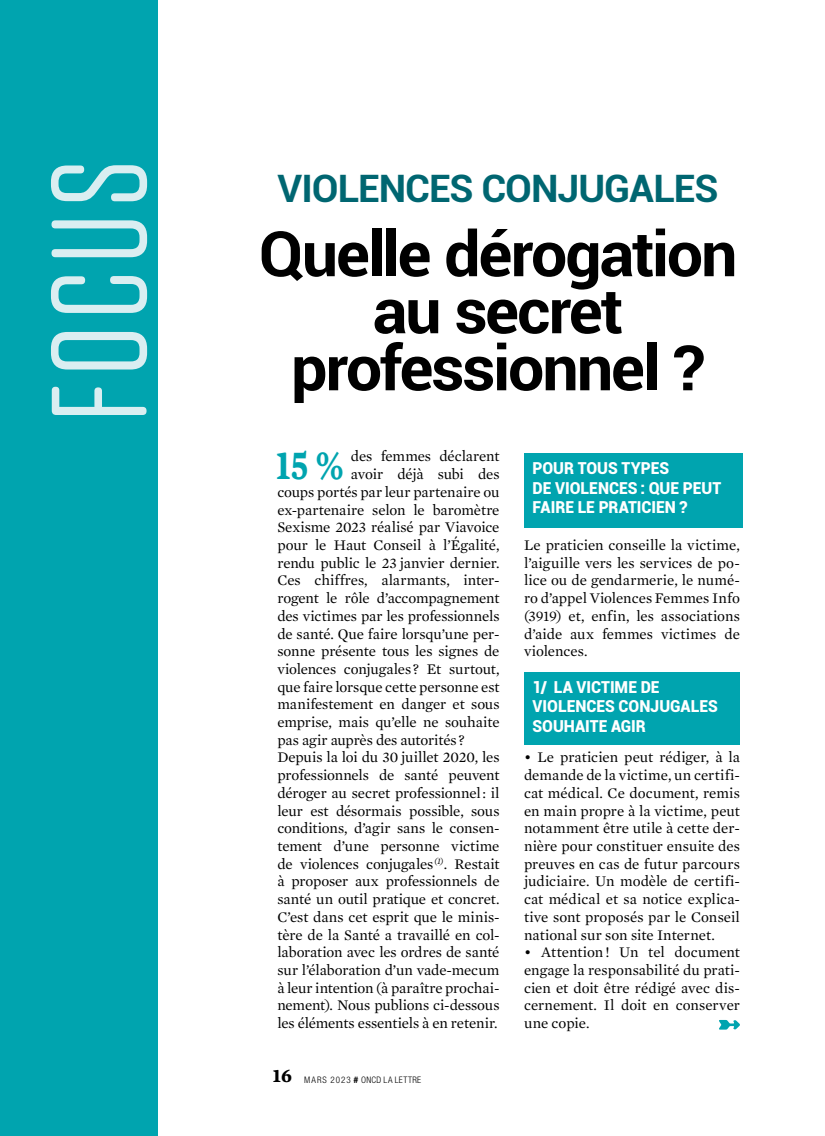
<style>
.page{position:relative;width:825px;height:1136px;background:#fff}
.page>*{position:absolute;margin:0;border:0;box-sizing:border-box;transform-origin:0 0}
.t1{font:135px "Tungsten Rounded";letter-spacing:.06em;color:#daeef1}
.t2{font:700 62.55px/57px "Roboto";letter-spacing:-.035em;color:#000;text-align:center}
.t3{font:700 42.75px "Mercury Text G1";color:#00a4af;scale:.8 1}
.t4{font:700 37.8px "Roboto";letter-spacing:-.025em;color:#006671}
.t5{font:900 16.5px/19.5px "Roboto";color:#fff;scale:.95 1}
.t6{font:15px/17.7px "Mercury Text G1";letter-spacing:-.01em;color:#000;text-align:justify}
.t7{font:300 condensed 9px "Helvetica Neue LT Std";letter-spacing:.07em;color:#000}
.s1{font-family:"Helvetica Neue";font-weight:700;font-style:italic;font-stretch:normal}
</style>
<div class="page">
<div style="left:0;top:0;width:158px;height:1135px;background:#00a4af"></div>
<svg style="left:719px;top:1019px;width:21px;height:10px"></svg>
<div style="left:524px;top:453px;width:218px;height:74px;background:#00a4af"></div>
<div style="left:524px;top:671px;width:216px;height:73px;background:#00a4af"></div>
<h1 class="t1" style="left:29px;top:421px;width:262px;rotate:-90deg">FOCUS</h1>
<h3 class="t4" style="left:278px;top:162px;width:442px">VIOLENCES CONJUGALES</h3>
<h2 class="t2" style="left:259px;top:223px;width:480px">Quelle dérogation au secret professionnel ?</h2>
<h3 class="t3" style="left:276px;top:432px;width:86px">15%</h3>
<p class="t6" style="left:351px;top:446px;width:150px">des femmes déclarent</p>
<p class="t6" style="left:351px;top:464px;width:150px">avoir déjà subi des</p>
<p class="t6" style="left:277px;top:482px;width:224px">coups portés par leur partenaire ou</p>
<p class="t6" style="left:277px;top:500px;width:224px">ex-partenaire selon le baromètre</p>
<p class="t6" style="left:277px;top:517px;width:224px">Sexisme 2023 réalisé par Viavoice</p>
<p class="t6" style="left:277px;top:535px;width:224px">pour le Haut Conseil à l’Égalité,</p>
<p class="t6" style="left:277px;top:553px;width:224px">rendu public le 23 janvier dernier.</p>
<p class="t6" style="left:277px;top:570px;width:224px">Ces chiffres, alarmants, inter-</p>
<p class="t6" style="left:277px;top:588px;width:224px">rogent le rôle d’accompagnement</p>
<p class="t6" style="left:277px;top:606px;width:224px">des victimes par les professionnels</p>
<p class="t6" style="left:277px;top:623px;width:224px">de santé. Que faire lorsqu’une per-</p>
<p class="t6" style="left:277px;top:641px;width:224px">sonne présente tous les signes de</p>
<p class="t6" style="left:277px;top:659px;width:224px">violences conjugales ? Et surtout,</p>
<p class="t6" style="left:277px;top:677px;width:224px">que faire lorsque cette personne est</p>
<p class="t6" style="left:277px;top:694px;width:224px">manifestement en danger et sous</p>
<p class="t6" style="left:277px;top:712px;width:224px">emprise, mais qu’elle ne souhaite</p>
<p class="t6" style="left:277px;top:730px;width:189px">pas agir auprès des autorités ?</p>
<p class="t6" style="left:277px;top:747px;width:224px">Depuis la loi du 30 juillet 2020, les</p>
<p class="t6" style="left:277px;top:765px;width:224px">professionnels de santé peuvent</p>
<p class="t6" style="left:277px;top:783px;width:224px">déroger au secret professionnel : il</p>
<p class="t6" style="left:277px;top:800px;width:224px">leur est désormais possible, sous</p>
<p class="t6" style="left:277px;top:818px;width:224px">conditions, d’agir sans le consen-</p>
<p class="t6" style="left:277px;top:836px;width:224px">tement d’une personne victime</p>
<p class="t6" style="left:277px;top:854px;width:224px">de violences conjugales <sup>(1)</sup>. Restait</p>
<p class="t6" style="left:277px;top:871px;width:224px">à proposer aux professionnels de</p>
<p class="t6" style="left:277px;top:889px;width:224px">santé un outil pratique et concret.</p>
<p class="t6" style="left:277px;top:907px;width:224px">C’est dans cet esprit que le minis-</p>
<p class="t6" style="left:277px;top:924px;width:224px">tère de la Santé a travaillé en col-</p>
<p class="t6" style="left:277px;top:942px;width:224px">laboration avec les ordres de santé</p>
<p class="t6" style="left:277px;top:960px;width:224px">sur l’élaboration d’un vade-mecum</p>
<p class="t6" style="left:277px;top:977px;width:224px">à leur intention (à paraître prochai-</p>
<p class="t6" style="left:277px;top:995px;width:224px">nement). Nous publions ci-dessous</p>
<p class="t6" style="left:277px;top:1013px;width:222px">les éléments essentiels à en retenir.</p>
<p class="t7" style="left:273px;top:1074px;width:150px"><sup>16</sup> MARS 2023 <span class="s1">#</span> ONCD LA LETTRE</p>
<p class="t5" style="left:532px;top:458px;width:200px">POUR TOUS TYPES<br>DE VIOLENCES : QUE PEUT<br>FAIRE LE PRATICIEN ?</p>
<p class="t6" style="left:524px;top:535px;width:217px">Le praticien conseille la victime, l’aiguille vers les services de po&shy;lice ou de gendarmerie, le numé&shy;ro d’appel Violences Femmes Info (3919) et, enfin, les associations d’aide aux femmes victimes de violences.</p>
<p class="t5" style="left:532px;top:676px;width:197px">1/ LA VICTIME DE<br>VIOLENCES CONJUGALES<br>SOUHAITE AGIR</p>
<p class="t6" style="left:524px;top:747px;width:217px">• Le praticien peut rédiger, à la demande de la victime, un certifi&shy;cat médical. Ce document, remis en main propre à la victime, peut notamment être utile à cette der&shy;nière pour constituer ensuite des preuves en cas de futur parcours judiciaire. Un modèle de certifi&shy;cat médical et sa notice explica&shy;tive sont proposés par le Conseil national sur son site Internet.</p>
<p class="t6" style="left:524px;top:942px;width:217px">• Attention ! Un tel document engage la responsabilité du prati&shy;cien et doit être rédigé avec dis&shy;cernement. Il doit en conserver une copie.</p>
</div>
